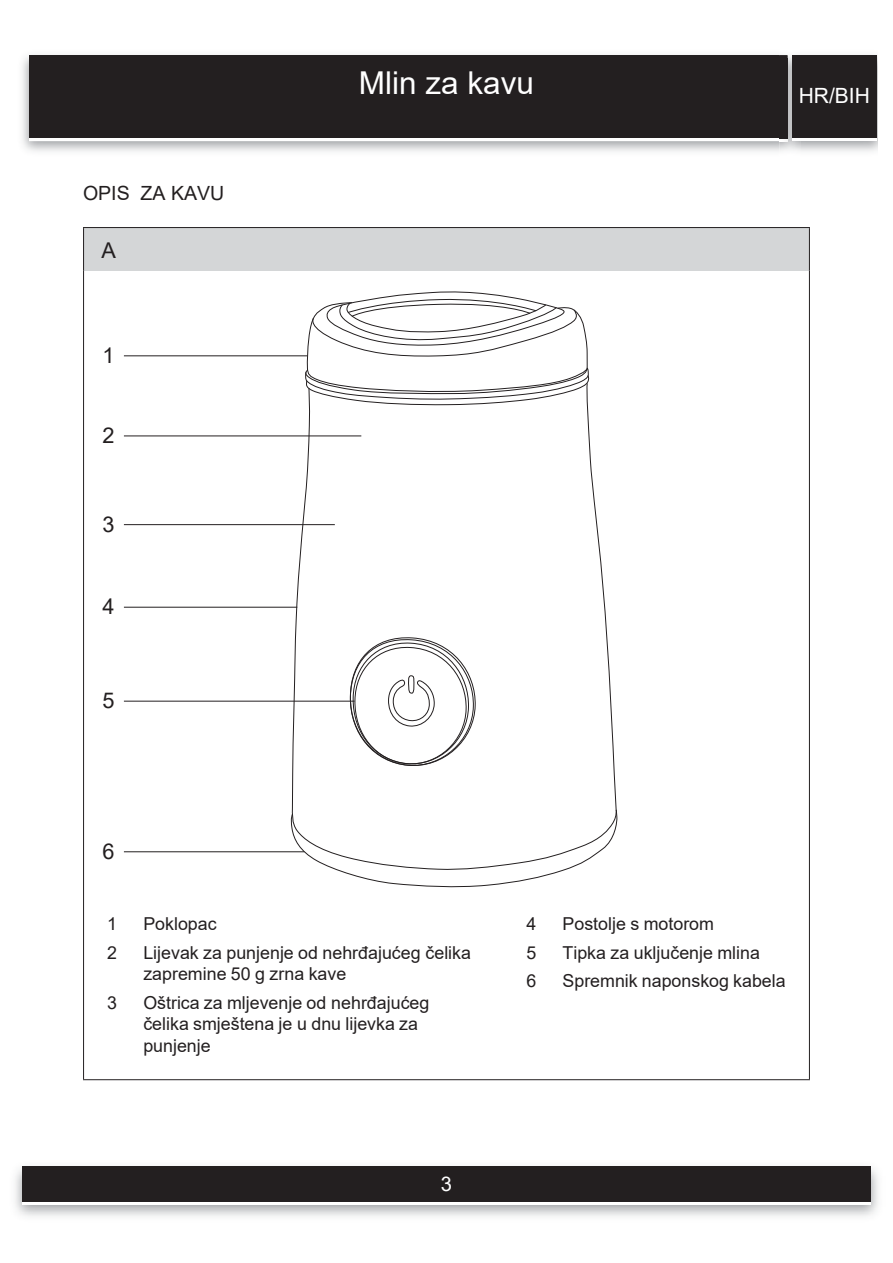
<style>
.page{position:relative;width:893px;height:1263px;background:#fff}
.page>*{position:absolute;margin:0;border:0;box-sizing:border-box;transform-origin:0 0}
.t1{font:31.5px "Arial";color:#fff}
.t2{font:21.75px "Arial";color:#231f20}
.t3{font:21px "Arial";color:#fff}
.t4{font:20.25px "Arial";color:#fff}
.t5{font:19.5px "Arial";color:#231f20}
.t6{font:17.85px/21.5px "Arial";color:#231f20}
</style>
<div class="page">
<img style="left:15px;top:1166px;width:863px;height:50px">
<div style="left:23px;top:1170px;width:848px;height:35px;background:#fff"></div>
<div style="left:23px;top:1166px;width:848px;height:36px;background:#231f20"></div>
<div style="left:29px;top:55px;width:758px;height:83px;background:#231f20"></div>
<img style="left:779px;top:52px;width:21px;height:102px">
<svg style="left:779px;top:138px;width:8px;height:3px"></svg>
<img style="left:779px;top:55px;width:8px;height:3px">
<img style="left:779px;top:58px;width:8px;height:80px">
<div style="left:792px;top:58px;width:85px;height:83px;background:#fff"></div>
<div style="left:792px;top:55px;width:85px;height:83px;background:#231f20"></div>
<div style="left:84px;top:228px;width:725px;height:43px;background:#d4d6d7"></div>
<hr style="left:83px;top:227px;width:727px;height:1px;background:#231f20">
<hr style="left:83px;top:228px;width:1px;height:43px;background:#231f20">
<hr style="left:809px;top:228px;width:1px;height:43px;background:#231f20">
<hr style="left:83px;top:271px;width:1px;height:808px;background:#231f20">
<hr style="left:809px;top:271px;width:1px;height:808px;background:#231f20">
<hr style="left:83px;top:1079px;width:727px;height:1px;background:#231f20">
<svg style="left:291px;top:405px;width:326px;height:405px"></svg>
<svg style="left:290px;top:810px;width:327px;height:78px"></svg>
<svg style="left:350px;top:635px;width:126px;height:133px"></svg>
<svg style="left:304px;top:291px;width:285px;height:114px"></svg>
<hr style="left:124px;top:701px;width:231px;height:1px;background:#231f20">
<hr style="left:124px;top:435px;width:237px;height:1px;background:#231f20">
<hr style="left:124px;top:524px;width:211px;height:1px;background:#231f20">
<hr style="left:124px;top:607px;width:173px;height:1px;background:#231f20">
<hr style="left:124px;top:851px;width:180px;height:1px;background:#231f20">
<hr style="left:124px;top:355px;width:183px;height:1px;background:#231f20">
<p class="t5" style="left:83px;top:180px;width:143px">OPIS ZA KAVU</p>
<p class="t2" style="left:101px;top:235px;width:16px">A</p>
<p class="t2" style="left:103px;top:340px;width:14px">1</p>
<p class="t2" style="left:103px;top:421px;width:14px">2</p>
<p class="t2" style="left:103px;top:509px;width:14px">3</p>
<p class="t2" style="left:103px;top:592px;width:14px">4</p>
<p class="t2" style="left:103px;top:686px;width:14px">5</p>
<h1 class="t1" style="left:359px;top:61px;width:177px">Mlin za kavu</h1>
<p class="t3" style="left:799px;top:81px;width:73px">HR/BIH</p>
<p class="t2" style="left:103px;top:836px;width:14px">6</p>
<p class="t6" style="left:107px;top:913px;width:11px">1</p>
<p class="t6" style="left:143px;top:913px;width:75px">Poklopac</p>
<p class="t6" style="left:107px;top:942px;width:11px">2</p>
<p class="t6" style="left:143px;top:942px;width:329px">Lijevak za punjenje od nehrđajućeg čelika zapremine 50 g zrna kave</p>
<p class="t6" style="left:107px;top:992px;width:11px">3</p>
<p class="t6" style="left:143px;top:992px;width:288px">Oštrica za mljevenje od nehrđajućeg čelika smještena je u dnu lijevka za punjenje</p>
<p class="t4" style="left:441px;top:1170px;width:13px">3</p>
<p class="t6" style="left:526px;top:913px;width:11px">4</p>
<p class="t6" style="left:562px;top:913px;width:153px">Postolje s motorom</p>
<p class="t6" style="left:526px;top:942px;width:11px">5</p>
<p class="t6" style="left:562px;top:942px;width:199px">Tipka za uključenje mlina</p>
<p class="t6" style="left:526px;top:970px;width:11px">6</p>
<p class="t6" style="left:563px;top:970px;width:225px">Spremnik naponskog kabela</p>
</div>
